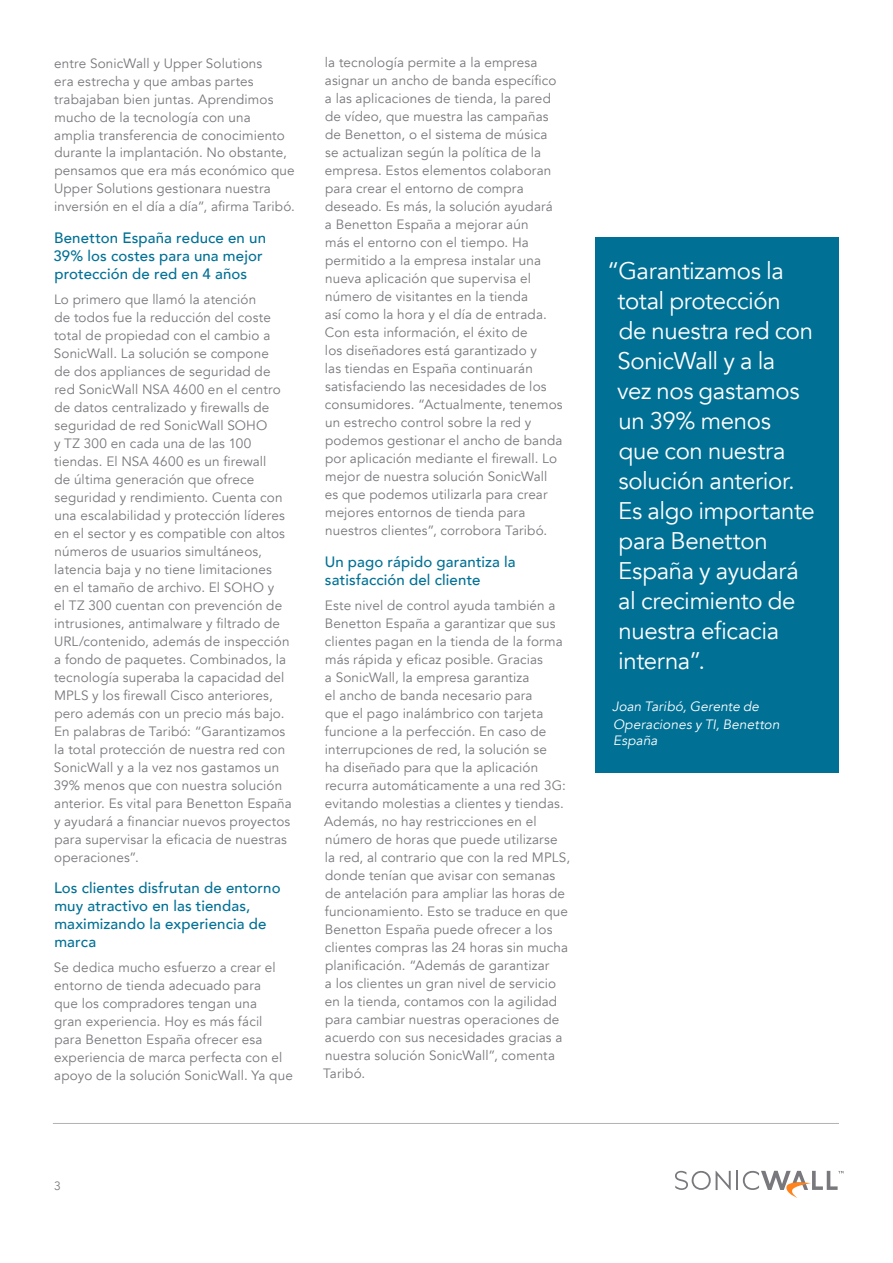
<style>
.page{position:relative;width:893px;height:1263px;background:#fff}
.page>*{position:absolute;margin:0;border:0;box-sizing:border-box;transform-origin:0 0}
.t1{font:24px/30px "Avenir";letter-spacing:-.015em;color:#fff}
.t2{font:500 15px/18px "Avenir";letter-spacing:.01em;color:#007095}
.t3{font:13.5px/18px "Avenir";letter-spacing:.01em;color:#78787d}
.t4{font:italic 13.5px/18px "Avenir";letter-spacing:.01em;color:#fff}
.t5{font:12px "Avenir";color:#78787d}
</style>
<div class="page">
<hr style="left:53px;top:1123px;width:786px;height:1px;background:#b2b2b5">
<svg style="left:675px;top:1171px;width:168px;height:27px"></svg>
<div style="left:595px;top:237px;width:244px;height:535px;background:#007095"></div>
<p class="t3" style="left:54px;top:54px;width:242px">entre SonicWall y Upper Solutions<br>era estrecha y que ambas partes trabajaban bien juntas. Aprendimos mucho de la tecnología con una<br>amplia transferencia de conocimiento durante la implantación. No obstante, pensamos que era más económico que Upper Solutions gestionara nuestra inversión en el día a día”, afirma Taribó.</p>
<p class="t2" style="left:54px;top:228px;width:214px">Benetton España reduce en un<br>39% los costes para una mejor protección de red en 4 años</p>
<p class="t3" style="left:54px;top:290px;width:240px">Lo primero que llamó la atención<br>de todos fue la reducción del coste total de propiedad con el cambio a SonicWall. La solución se compone<br>de dos appliances de seguridad de red SonicWall NSA 4600 en el centro de datos centralizado y firewalls de seguridad de red SonicWall SOHO<br>y TZ 300 en cada una de las 100 tiendas. El NSA 4600 es un firewall<br>de última generación que ofrece seguridad y rendimiento. Cuenta con una escalabilidad y protección líderes en el sector y es compatible con altos números de usuarios simultáneos, latencia baja y no tiene limitaciones<br>en el tamaño de archivo. El SOHO y<br>el TZ 300 cuentan con prevención de intrusiones, antimalware y filtrado de URL/contenido, además de inspección a fondo de paquetes. Combinados, la tecnología superaba la capacidad del MPLS y los firewall Cisco anteriores, pero además con un precio más bajo.<br>En palabras de Taribó: “Garantizamos la total protección de nuestra red con SonicWall y a la vez nos gastamos un 39% menos que con nuestra solución anterior. Es vital para Benetton España y ayudará a financiar nuevos proyectos para supervisar la eficacia de nuestras operaciones”.</p>
<p class="t2" style="left:54px;top:878px;width:228px">Los clientes disfrutan de entorno muy atractivo en las tiendas, maximizando la experiencia de marca</p>
<p class="t3" style="left:54px;top:959px;width:240px">Se dedica mucho esfuerzo a crear el entorno de tienda adecuado para<br>que los compradores tengan una<br>gran experiencia. Hoy es más fácil para Benetton España ofrecer esa experiencia de marca perfecta con el apoyo de la solución SonicWall. Ya que</p>
<p class="t3" style="left:325px;top:54px;width:239px">la tecnología permite a la empresa asignar un ancho de banda específico a las aplicaciones de tienda, la pared de vídeo, que muestra las campañas de Benetton, o el sistema de música se actualizan según la política de la empresa. Estos elementos colaboran para crear el entorno de compra deseado. Es más, la solución ayudará a Benetton España a mejorar aún<br>más el entorno con el tiempo. Ha permitido a la empresa instalar una nueva aplicación que supervisa el número de visitantes en la tienda<br>así como la hora y el día de entrada.<br>Con esta información, el éxito de<br>los diseñadores está garantizado y<br>las tiendas en España continuarán satisfaciendo las necesidades de los consumidores. “Actualmente, tenemos un estrecho control sobre la red y podemos gestionar el ancho de banda por aplicación mediante el firewall. Lo mejor de nuestra solución SonicWall es que podemos utilizarla para crear mejores entornos de tienda para nuestros clientes”, corrobora Taribó.</p>
<p class="t2" style="left:325px;top:552px;width:192px">Un pago rápido garantiza la satisfacción del cliente</p>
<p class="t3" style="left:323px;top:596px;width:249px">Este nivel de control ayuda también a Benetton España a garantizar que sus clientes pagan en la tienda de la forma más rápida y eficaz posible. Gracias<br>a SonicWall, la empresa garantiza<br>el ancho de banda necesario para<br>que el pago inalámbrico con tarjeta funcione a la perfección. En caso de interrupciones de red, la solución se<br>ha diseñado para que la aplicación recurra automáticamente a una red 3G: evitando molestias a clientes y tiendas.<br>Además, no hay restricciones en el número de horas que puede utilizarse<br>la red, al contrario que con la red MPLS, donde tenían que avisar con semanas de antelación para ampliar las horas de funcionamiento. Esto se traduce en que Benetton España puede ofrecer a los clientes compras las 24 horas sin mucha planificación. “Además de garantizar<br>a los clientes un gran nivel de servicio en la tienda, contamos con la agilidad para cambiar nuestras operaciones de acuerdo con sus necesidades gracias a nuestra solución SonicWall”, comenta Taribó.</p>
<p class="t5" style="left:54px;top:1179px;width:8px">3</p>
<h1 class="t1" style="left:617px;top:256px;width:199px;text-indent:-10px">“Garantizamos la total protección<br>de nuestra red con<br>SonicWall y a la vez nos gastamos un 39% menos que con nuestra solución anterior.<br>Es algo importante para Benetton<br>España y ayudará al crecimiento de nuestra eficacia interna”.</h1>
<p class="t4" style="left:612px;top:698px;width:169px">Joan Taribó, Gerente de<br>Operaciones y TI, Benetton</p>
<p class="t4" style="left:613px;top:732px;width:46px">España</p>
</div>
